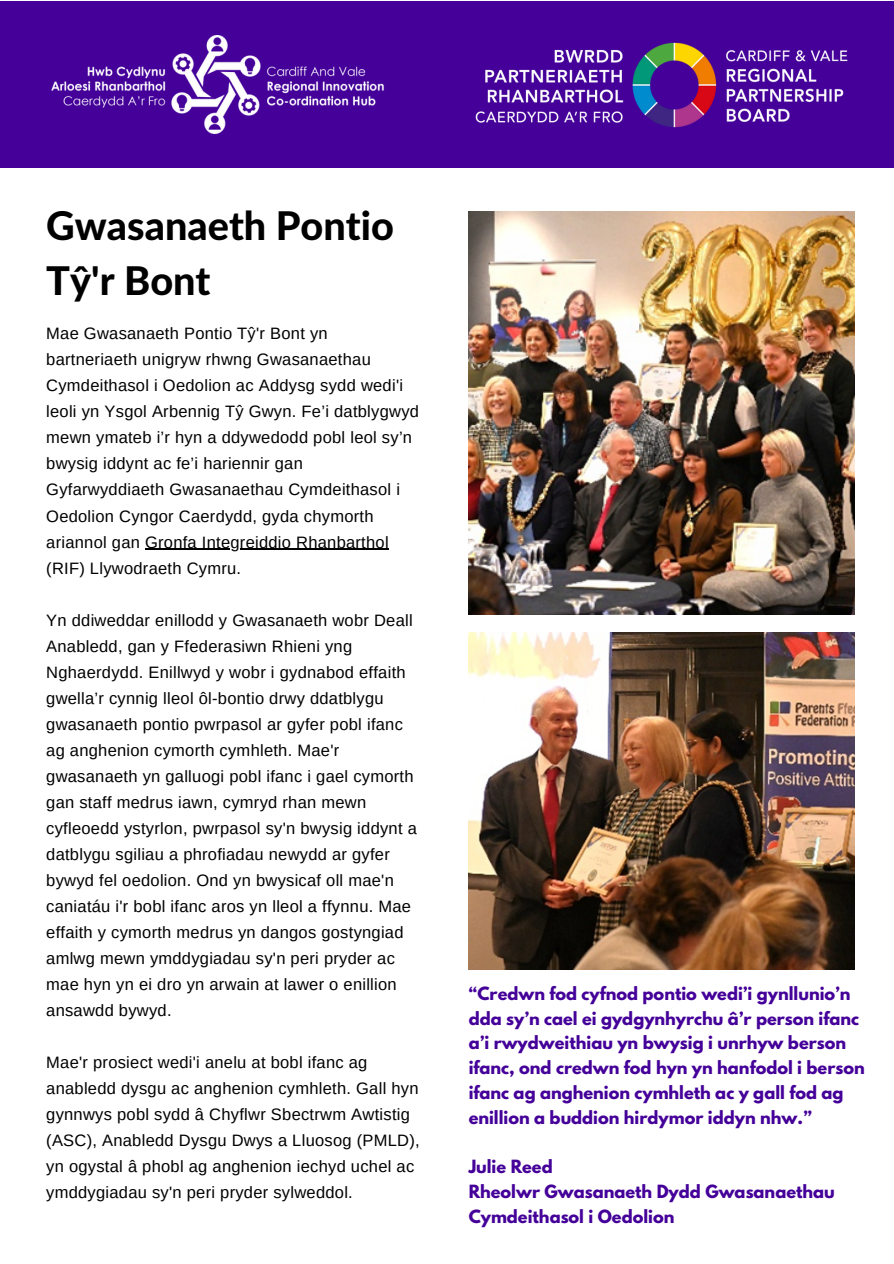
<style>
.page{position:relative;width:894px;height:1264px;background:#fff}
.page>*{position:absolute;margin:0;border:0;box-sizing:border-box;transform-origin:0 0}
.t1{font:800 39.6px/55.2px "Lato Latin";color:#000}
.t2{font:16.5px/26px "Arimo";letter-spacing:.015em;color:#000}
.t3{font:700 16.2px/24.8px "League Spartan";color:#409}
</style>
<div class="page">
<div style="left:0;top:2px;width:893px;height:166px;background:#409"></div>
<img style="left:475px;top:42px;width:373px;height:86px">
<img style="left:51px;top:35px;width:333px;height:98px">
<img style="left:468px;top:212px;width:386px;height:402px">
<img style="left:468px;top:632px;width:386px;height:337px">
<hr style="left:145px;top:548px;width:244px;height:1px;background:#000">
<p class="t1" style="left:46px;top:200px;width:349px">Gwasanaeth Pontio<br>Tŷ'r Bont</p>
<p class="t2" style="left:46px;top:321px;width:374px">Mae Gwasanaeth Pontio Tŷ'r Bont yn bartneriaeth unigryw rhwng Gwasanaethau Cymdeithasol i Oedolion ac Addysg sydd wedi'i leoli yn Ysgol Arbennig Tŷ Gwyn. Fe’i datblygwyd mewn ymateb i’r hyn a ddywedodd pobl leol sy’n bwysig iddynt ac fe’i hariennir gan Gyfarwyddiaeth Gwasanaethau Cymdeithasol i Oedolion Cyngor Caerdydd, gyda chymorth ariannol gan Gronfa Integreiddio Rhanbarthol</p>
<p class="t2" style="left:46px;top:555px;width:196px">(RIF) Llywodraeth Cymru.</p>
<p class="t2" style="left:46px;top:607px;width:372px">Yn ddiweddar enillodd y Gwasanaeth wobr Deall Anabledd, gan y Ffederasiwn Rhieni yng Nghaerdydd. Enillwyd y wobr i gydnabod effaith gwella’r cynnig lleol ôl-bontio drwy ddatblygu gwasanaeth pontio pwrpasol ar gyfer pobl ifanc ag anghenion cymorth cymhleth. Mae'r gwasanaeth yn galluogi pobl ifanc i gael cymorth gan staff medrus iawn, cymryd rhan mewn cyfleoedd ystyrlon, pwrpasol sy'n bwysig iddynt a</p>
<p class="t2" style="left:46px;top:841px;width:366px">datblygu sgiliau a phrofiadau newydd ar gyfer bywyd fel oedolion. Ond yn bwysicaf oll mae'n caniatáu i'r bobl ifanc aros yn lleol a ffynnu. Mae effaith y cymorth medrus yn dangos gostyngiad amlwg mewn ymddygiadau sy'n peri pryder ac mae hyn yn ei dro yn arwain at lawer o enillion ansawdd bywyd.</p>
<p class="t2" style="left:46px;top:1049px;width:375px">Mae'r prosiect wedi'i anelu at bobl ifanc ag anabledd dysgu ac anghenion cymhleth. Gall hyn gynnwys pobl sydd â Chyflwr Sbectrwm Awtistig (ASC), Anabledd Dysgu Dwys a Lluosog (PMLD), yn ogystal â phobl ag anghenion iechyd uchel ac ymddygiadau sy'n peri pryder sylweddol.</p>
<p class="t3" style="left:468px;top:983px;width:397px">“Credwn fod cyfnod pontio wedi’i gynllunio’n dda sy’n cael ei gydgynhyrchu â’r person ifanc a’i rwydweithiau yn bwysig i unrhyw berson ifanc, ond credwn fod hyn yn hanfodol i berson ifanc ag anghenion cymhleth ac y gall fod ag enillion a buddion hirdymor iddyn nhw.”</p>
<h2 class="t3" style="left:468px;top:1156px;width:367px">Julie Reed<br>Rheolwr Gwasanaeth Dydd Gwasanaethau<br>Cymdeithasol i Oedolion</h2>
</div>
